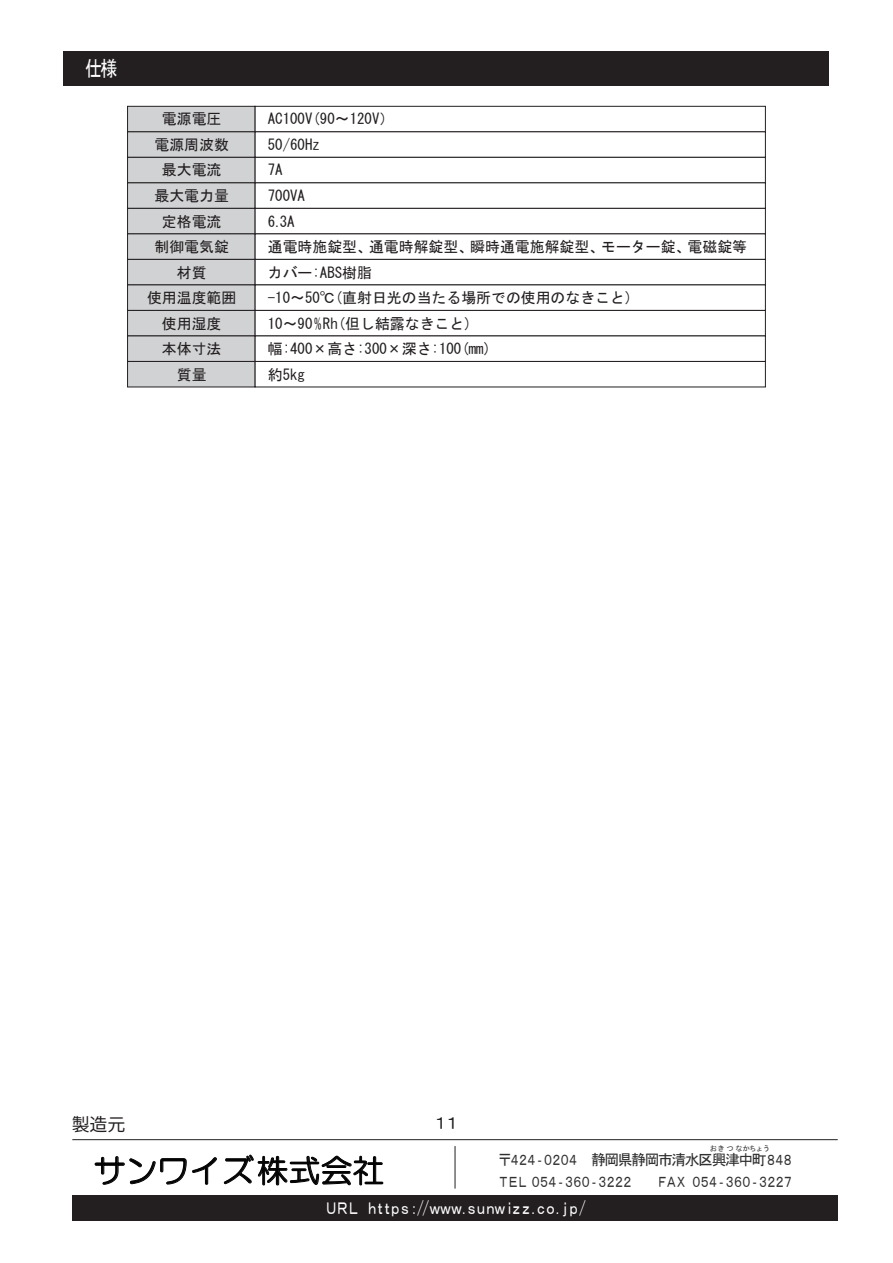
<style>
.page{position:relative;width:893px;height:1263px;background:#fff}
.page>*{position:absolute;margin:0;border:0;box-sizing:border-box;transform-origin:0 0}
.t1{font:31.95px "HG Maru Gothic MPRO";color:#030303}
.t2{font:21.3px "MS Gothic";color:#fff;scale:.8 1}
.t3{font:18px "Gen Shin Gothic P Regular";color:#231f20}
.t4{font:16.95px "MS Gothic";letter-spacing:-.3em;color:#fff;scale:.8 1}
.t5{font:16.95px "MS P Gothic";color:#231f20}
.t6{font:14.85px "MS Gothic";color:#231f20}
.t7{font:14.85px "MS Gothic";letter-spacing:-.3em;color:#312f30;scale:.8 1}
.t8{font:14.85px "MS Gothic";letter-spacing:-.1em;color:#312f30}
.t9{font:7.2px "MS Gothic";color:#312f30}
</style>
<div class="page">
<div style="left:64px;top:51px;width:765px;height:34px;background:#231f20"></div>
<div style="left:72px;top:1195px;width:766px;height:25px;background:#231f20"></div>
<hr style="left:72px;top:1139px;width:766px;height:1px;background:#231f20">
<hr style="left:455px;top:1146px;width:1px;height:42px;background:#231f20">
<svg style="left:95px;top:1156px;width:122px;height:29px"></svg>
<svg style="left:224px;top:1155px;width:159px;height:30px"></svg>
<div style="left:127px;top:106px;width:128px;height:26px;background:#d1d2d4;border:1px solid #231f20"></div>
<div style="left:255px;top:106px;width:511px;height:26px;background:#fff;border:1px solid #231f20"></div>
<div style="left:127px;top:131px;width:128px;height:27px;background:#d1d2d4;border:1px solid #231f20"></div>
<div style="left:255px;top:131px;width:511px;height:27px;background:#fff;border:1px solid #231f20"></div>
<div style="left:127px;top:157px;width:128px;height:26px;background:#d1d2d4;border:1px solid #231f20"></div>
<div style="left:255px;top:157px;width:511px;height:26px;background:#fff;border:1px solid #231f20"></div>
<div style="left:127px;top:182px;width:128px;height:27px;background:#d1d2d4;border:1px solid #231f20"></div>
<div style="left:255px;top:182px;width:511px;height:27px;background:#fff;border:1px solid #231f20"></div>
<div style="left:127px;top:208px;width:128px;height:26px;background:#d1d2d4;border:1px solid #231f20"></div>
<div style="left:255px;top:208px;width:511px;height:26px;background:#fff;border:1px solid #231f20"></div>
<div style="left:127px;top:233px;width:128px;height:27px;background:#d1d2d4;border:1px solid #231f20"></div>
<div style="left:255px;top:233px;width:511px;height:27px;background:#fff;border:1px solid #231f20"></div>
<div style="left:127px;top:259px;width:128px;height:26px;background:#d1d2d4;border:1px solid #231f20"></div>
<div style="left:255px;top:259px;width:511px;height:26px;background:#fff;border:1px solid #231f20"></div>
<div style="left:127px;top:285px;width:128px;height:26px;background:#d1d2d4"></div>
<div style="left:127px;top:310px;width:128px;height:26px;background:#d1d2d4;border:1px solid #231f20"></div>
<div style="left:255px;top:310px;width:511px;height:26px;background:#fff;border:1px solid #231f20"></div>
<div style="left:127px;top:336px;width:128px;height:26px;background:#d1d2d4"></div>
<div style="left:127px;top:361px;width:128px;height:26px;background:#d1d2d4;border:1px solid #231f20"></div>
<div style="left:255px;top:361px;width:511px;height:26px;background:#fff;border:1px solid #231f20"></div>
<h2 class="t2" style="left:85px;top:57px;width:42px">仕様</h2>
<p class="t6" style="left:162px;top:112px;width:61px">電源電圧</p>
<p class="t6" style="left:268px;top:112px;width:128px">AC100V(90～120V）</p>
<p class="t6" style="left:154px;top:137px;width:76px">電源周波数</p>
<p class="t6" style="left:268px;top:137px;width:54px">50/60Hz</p>
<p class="t6" style="left:162px;top:163px;width:61px">最大電流</p>
<p class="t6" style="left:268px;top:163px;width:16px">7A</p>
<p class="t6" style="left:154px;top:188px;width:76px">最大電力量</p>
<p class="t6" style="left:268px;top:188px;width:39px">700VA</p>
<p class="t6" style="left:162px;top:214px;width:61px">定格電流</p>
<p class="t6" style="left:268px;top:214px;width:28px">6.3A</p>
<p class="t6" style="left:154px;top:239px;width:76px">制御電気錠</p>
<p class="t6" style="left:268px;top:239px;width:481px">通電時施錠型、通電時解錠型、瞬時通電施解錠型、モーター錠、電磁錠等</p>
<p class="t6" style="left:177px;top:265px;width:31px">材質</p>
<p class="t6" style="left:268px;top:265px;width:106px">カバー:ABS樹脂</p>
<p class="t6" style="left:147px;top:290px;width:91px">使用温度範囲</p>
<p class="t6" style="left:268px;top:290px;width:366px">-10～50℃(直射日光の当たる場所での使用のなきこと)</p>
<p class="t6" style="left:162px;top:316px;width:61px">使用湿度</p>
<p class="t6" style="left:268px;top:316px;width:205px">10～90%Rh(但し結露なきこと)</p>
<p class="t6" style="left:162px;top:341px;width:61px">本体寸法</p>
<p class="t6" style="left:268px;top:341px;width:225px">幅:400×高さ:300×深さ:100(mm)</p>
<p class="t6" style="left:177px;top:367px;width:31px">質量</p>
<p class="t6" style="left:268px;top:367px;width:39px">約5kg</p>
<p class="t3" style="left:72px;top:1111px;width:55px">製造元</p>
<p class="t5" style="left:435px;top:1114px;width:25px">１１</p>
<h1 class="t1" style="left:94px;top:1155px;width:292px">サンワイズ株式会社</h1>
<p class="t9" style="left:710px;top:1145px;width:61px">おきつなかちょう</p>
<p class="t8" style="left:498px;top:1152px;width:298px">〒４２４‐０２０４ 静岡県静岡市清水区興津中町８４８</p>
<p class="t7" style="left:498px;top:1174px;width:171px">ＴＥＬ ０５４‐３６０‐３２２２</p>
<p class="t7" style="left:656px;top:1174px;width:174px">ＦＡＸ０５４‐３６０‐３２２７</p>
<p class="t4" style="left:325px;top:1199px;width:328px">ＵＲＬ ｈｔｔｐｓ：//ｗｗｗ.ｓｕｎｗｉｚｚ.ｃｏ.ｊｐ/</p>
</div>
